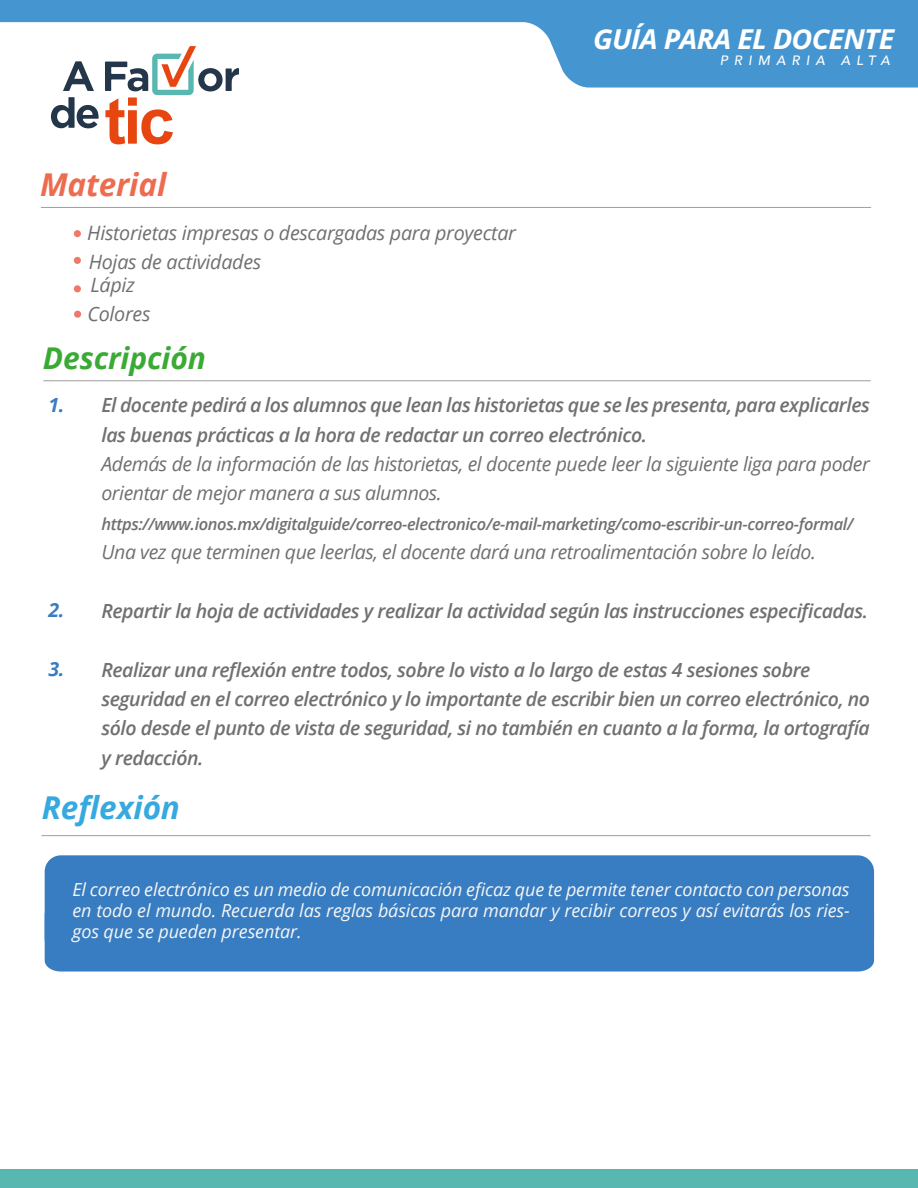
<style>
.page{position:relative;width:918px;height:1188px;background:#fff}
.page>*{position:absolute;margin:0;border:0;box-sizing:border-box;transform-origin:0 0}
.t1{font:italic 700 31.5px "Open Sans";color:#36a9e1}
.t2{font:italic 700 31.5px "Open Sans";letter-spacing:-.005em;color:#ed6c50}
.t3{font:italic 700 30px "Open Sans";letter-spacing:-.005em;color:#3aaa35}
.t4{font:italic 700 27.45px "Open Sans";letter-spacing:-.025em;color:#fff;scale:1.04 1}
.t5{font:italic 19.8px/28.2px "Open Sans";letter-spacing:-.015em;color:#717070}
.t6{font:italic 600 19.5px/29.4px "Open Sans";letter-spacing:-.025em;color:#717070}
.t7{font:italic 19.5px/29.4px "Open Sans";letter-spacing:-.025em;color:#717070}
.t8{font:italic 700 19.5px "Open Sans";color:#387dc1}
.t9{font:italic 18px/21px "Open Sans";letter-spacing:-.005em;color:#f6f6f6;text-align:justify}
.t10{font:italic 600 16.5px "Open Sans";letter-spacing:-.025em;color:#717070}
.t11{font:italic 500 13.5px "Avenir";letter-spacing:.445em;color:#fff}
</style>
<div class="page">
<div style="left:45px;top:955px;width:829px;height:17px;background:#387dc1"></div>
<div style="left:45px;top:855px;width:829px;height:100px;background:#387dc1"></div>
<svg style="left:63px;top:88px;width:31px;height:3px"></svg>
<svg style="left:51px;top:97px;width:48px;height:32px"></svg>
<svg style="left:105px;top:88px;width:127px;height:56px"></svg>
<svg style="left:0;top:0;width:918px;height:88px;fill:#4595d1"></svg>
<hr style="left:43px;top:381px;width:828px;height:1px;background:#9d9d9c">
<hr style="left:42px;top:835px;width:829px;height:1px;background:#9d9d9c">
<div style="left:0;top:1170px;width:918px;height:18px;background:#59b7b2"></div>
<hr style="left:41px;top:207px;width:830px;height:1px;background:#9d9d9c">
<div style="left:74px;top:230px;width:7px;height:7px;background:#ef7969;border-radius:50%"></div>
<div style="left:74px;top:257px;width:7px;height:7px;background:#ef7969;border-radius:50%"></div>
<div style="left:74px;top:285px;width:7px;height:7px;background:#ef7969;border-radius:50%"></div>
<div style="left:74px;top:311px;width:7px;height:7px;background:#ef7969;border-radius:50%"></div>
<h1 class="t2" style="left:40px;top:162px;width:128px">Material</h1>
<p class="t5" style="left:87px;top:218px;width:430px">Historietas impresas o descargadas para proyectar<br>Hojas de actividades</p>
<p class="t5" style="left:88px;top:271px;width:64px">Lápiz<br>Colores</p>
<h3 class="t4" style="left:593px;top:20px;width:291px">GUÍA PARA EL DOCENTE</h3>
<p class="t11" style="left:720px;top:52px;width:172px">PRIMARIA ALTA</p>
<h2 class="t3" style="left:43px;top:337px;width:165px">Descripción</h2>
<p class="t6" style="left:102px;top:390px;width:770px">El docente pedirá a los alumnos que lean las historietas que se les presenta, para explicarles las buenas prácticas a la hora de redactar un correo electrónico.</p>
<p class="t7" style="left:102px;top:449px;width:770px">Además de la información de las historietas, el docente puede leer la siguiente liga para poder orientar de mejor manera a sus alumnos.</p>
<p class="t10" style="left:102px;top:512px;width:753px">https://www.ionos.mx/digitalguide/correo-electronico/e-mail-marketing/como-escribir-un-correo-formal/</p>
<p class="t7" style="left:102px;top:537px;width:716px">Una vez que terminen que leerlas, el docente dará una retroalimentación sobre lo leído.</p>
<p class="t6" style="left:102px;top:596px;width:768px">Repartir la hoja de actividades y realizar la actividad según las instrucciones especificadas.</p>
<p class="t6" style="left:102px;top:654px;width:770px">Realizar una reflexión entre todos, sobre lo visto a lo largo de estas 4 sesiones sobre seguridad en el correo electrónico y lo importante de escribir bien un correo electrónico, no sólo desde el punto de vista de seguridad, si no también en cuanto a la forma, la ortografía y redacción.</p>
<h1 class="t1" style="left:42px;top:785px;width:140px">Reflexión</h1>
<p class="t8" style="left:48px;top:391px;width:17px">1.</p>
<p class="t8" style="left:48px;top:596px;width:17px">2.</p>
<p class="t8" style="left:48px;top:655px;width:17px">3.</p>
<p class="t9" style="left:73px;top:879px;width:779px">El correo electrónico es un medio de comunicación eficaz que te permite tener contacto con personas en todo el mundo. Recuerda las reglas básicas para mandar y recibir correos y así evitarás los ries&shy;gos que se pueden presentar.</p>
</div>
